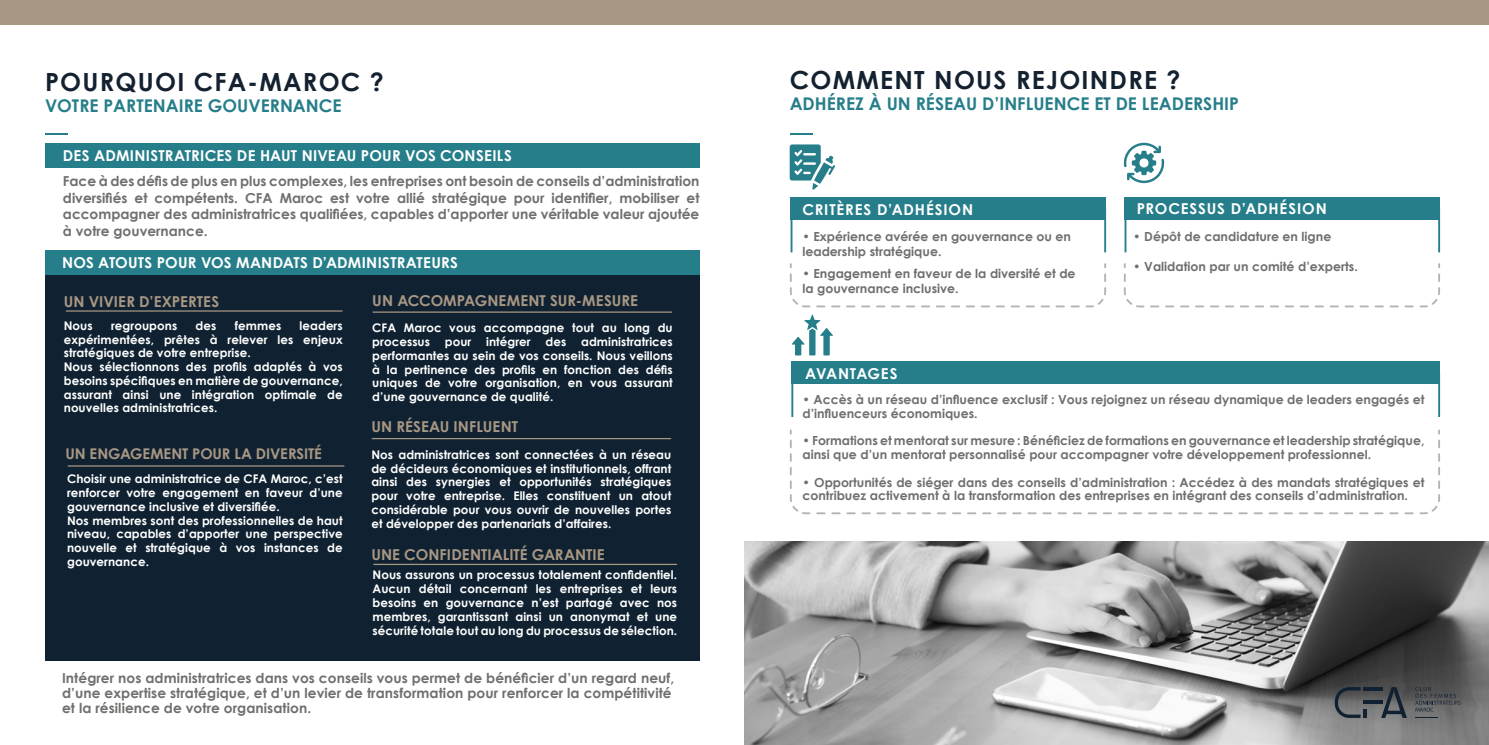
<style>
.page{position:relative;width:1489px;height:745px;background:#fff}
.page>*{position:absolute;margin:0;border:0;box-sizing:border-box;transform-origin:0 0}
.t1{font:700 25px "Century Gothic";letter-spacing:.05em;color:#142130}
.t2{font:700 17.5px "Century Gothic";color:#267e8a}
.t3{font:700 15px "Century Gothic";letter-spacing:.02em;color:#fff}
.t4{font:700 15px "Century Gothic";letter-spacing:.005em;color:#a89783}
.t5{font:700 15px "Century Gothic";letter-spacing:.055em;color:#fff}
.t6{font:700 14.75px "Century Gothic";letter-spacing:-.005em;color:#a89783}
.t7{font:700 13.75px/16.5px "Century Gothic";letter-spacing:.005em;color:#706f6e;text-align:justify}
.t8{font:700 12.5px/13.8px "Century Gothic";color:#706f6e}
.t9{font:700 11.88px/13.8px "Century Gothic";letter-spacing:.005em;color:#fff;text-align:justify}
</style>
<div class="page">
<div style="left:45px;top:262px;width:654px;height:398px;background:#102232"></div>
<div style="left:45px;top:143px;width:654px;height:24px;background:#267e8a"></div>
<div style="left:45px;top:250px;width:654px;height:24px;background:#267e8a"></div>
<hr style="left:46px;top:133px;width:22px;height:2px;background:#267e8a">
<hr style="left:66px;top:310px;width:276px;height:1px;background:#a89783">
<hr style="left:373px;top:311px;width:298px;height:1px;background:#a89783">
<hr style="left:372px;top:437px;width:298px;height:2px;background:#a89783">
<hr style="left:68px;top:465px;width:276px;height:1px;background:#a89783">
<hr style="left:374px;top:563px;width:302px;height:1px;background:#a89783">
<div style="left:0;top:0;width:1488px;height:25px;background:#a89783"></div>
<div style="left:1124px;top:197px;width:315px;height:22px;background:#267e8a"></div>
<svg style="left:1123px;top:263px;width:317px;height:45px"></svg>
<img style="left:744px;top:541px;width:744px;height:203px">
<hr style="left:790px;top:133px;width:22px;height:2px;background:#267e8a">
<svg style="left:1123px;top:142px;width:41px;height:42px"></svg>
<svg style="left:789px;top:144px;width:46px;height:45px"></svg>
<svg style="left:791px;top:314px;width:42px;height:41px"></svg>
<div style="left:790px;top:197px;width:316px;height:22px;background:#267e8a"></div>
<div style="left:791px;top:361px;width:648px;height:23px;background:#267e8a"></div>
<hr style="left:1363px;top:686px;width:19px;height:3px;background:#102131">
<hr style="left:1363px;top:700px;width:19px;height:3px;background:#102131">
<svg style="left:1334px;top:686px;width:32px;height:31px"></svg>
<svg style="left:1380px;top:686px;width:26px;height:31px"></svg>
<svg style="left:1415px;top:686px;width:45px;height:25px"></svg>
<svg style="left:1415px;top:717px;width:22px;height:1px"></svg>
<svg style="left:789px;top:263px;width:317px;height:45px"></svg>
<svg style="left:789px;top:429px;width:651px;height:86px"></svg>
<h1 class="t1" style="left:45px;top:62px;width:340px">POURQUOI CFA-MAROC ?</h1>
<h2 class="t2" style="left:45px;top:92px;width:298px">VOTRE PARTENAIRE GOUVERNANCE</h2>
<p class="t3" style="left:63px;top:144px;width:450px">DES ADMINISTRATRICES DE HAUT NIVEAU POUR VOS CONSEILS</p>
<p class="t7" style="left:63px;top:172px;width:638px">Face à des défis de plus en plus complexes, les entreprises ont besoin de conseils d’administration diversifiés et compétents. CFA Maroc est votre allié stratégique pour identifier, mobiliser et accompagner des administratrices qualifiées, capables d’apporter une véritable valeur ajoutée à votre gouvernance.</p>
<p class="t3" style="left:62px;top:251px;width:397px">NOS ATOUTS POUR VOS MANDATS D’ADMINISTRATEURS</p>
<p class="t4" style="left:64px;top:290px;width:157px">UN VIVIER D’EXPERTES</p>
<p class="t9" style="left:64px;top:318px;width:30px">Nous</p>
<p class="t9" style="left:111px;top:318px;width:68px">regroupons</p>
<p class="t9" style="left:196px;top:318px;width:22px">des</p>
<p class="t9" style="left:235px;top:318px;width:48px">femmes</p>
<p class="t9" style="left:64px;top:318px;width:280px;text-align:left;text-indent:236px">leaders expérimentées, prêtes à relever les enjeux stratégiques de votre entreprise.<br>Nous sélectionnons des profils adaptés à vos besoins spécifiques en matière de gouvernance, assurant ainsi une intégration optimale de nouvelles administratrices.</p>
<p class="t6" style="left:65px;top:442px;width:258px">UN ENGAGEMENT POUR LA DIVERSITÉ</p>
<p class="t9" style="left:67px;top:471px;width:277px;text-align:left">Choisir une administratrice de CFA Maroc, c’est renforcer votre engagement en faveur d’une gouvernance inclusive et diversifiée.<br>Nos membres sont des professionnelles de haut niveau, capables d’apporter une perspective nouvelle et stratégique à vos instances de gouvernance.</p>
<p class="t4" style="left:372px;top:289px;width:267px">UN ACCOMPAGNEMENT SUR-MESURE</p>
<p class="t9" style="left:372px;top:320px;width:302px">CFA Maroc vous accompagne tout au long du processus pour intégrer des administratrices performantes au sein de vos conseils. Nous veillons à la pertinence des profils en fonction des défis uniques de votre organisation, en vous assurant d’une gouvernance de qualité.</p>
<p class="t4" style="left:371px;top:415px;width:148px">UN RÉSEAU INFLUENT</p>
<p class="t9" style="left:371px;top:447px;width:301px">Nos administratrices sont connectées à un réseau de décideurs économiques et institutionnels, offrant ainsi des synergies et opportunités stratégiques pour votre entreprise. Elles constituent un atout considérable pour vous ouvrir de nouvelles portes et développer des partenariats d’affaires.</p>
<p class="t4" style="left:371px;top:543px;width:235px">UNE CONFIDENTIALITÉ GARANTIE</p>
<p class="t9" style="left:372px;top:567px;width:306px">Nous assurons un processus totalement confidentiel.<br>Aucun détail concernant les entreprises et leurs besoins en gouvernance n’est partagé avec nos membres, garantissant ainsi un anonymat et une sécurité totale tout au long du processus de sélection.</p>
<p class="t7" style="left:62px;top:669px;width:613px;line-height:15px;text-align:left">Intégrer nos administratrices dans vos conseils vous permet de bénéficier d’un regard neuf, d’une expertise stratégique, et d’un levier de transformation pour renforcer la compétitivité et la résilience de votre organisation.</p>
<h1 class="t1" style="left:789px;top:61px;width:392px">COMMENT NOUS REJOINDRE ?</h1>
<h2 class="t2" style="left:789px;top:90px;width:451px">ADHÉREZ À UN RÉSEAU D’INFLUENCE ET DE LEADERSHIP</h2>
<p class="t5" style="left:802px;top:198px;width:172px">CRITÈRES D’ADHÉSION</p>
<p class="t5" style="left:1136px;top:197px;width:191px">PROCESSUS D’ADHÉSION</p>
<p class="t8" style="left:802px;top:228px;width:270px;line-height:15px">• Expérience avérée en gouvernance ou en leadership stratégique.</p>
<p class="t8" style="left:802px;top:265px;width:274px;line-height:15px">• Engagement en faveur de la diversité et de la gouvernance inclusive.</p>
<p class="t3" style="left:805px;top:361px;width:94px">AVANTAGES</p>
<p class="t8" style="left:1133px;top:228px;width:200px">• Dépôt de candidature en ligne</p>
<p class="t8" style="left:1133px;top:258px;width:226px">• Validation par un comité d’experts.</p>
<p class="t8" style="left:802px;top:392px;width:623px">• Accès à un réseau d’influence exclusif : Vous rejoignez un réseau dynamique de leaders engagés et d’influenceurs économiques.</p>
<p class="t8" style="left:802px;top:433px;width:623px">• Formations et mentorat sur mesure : Bénéficiez de formations en gouvernance et leadership stratégique, ainsi que d’un mentorat personnalisé pour accompagner votre développement professionnel.</p>
<p class="t8" style="left:802px;top:474px;width:623px">• Opportunités de siéger dans des conseils d’administration : Accédez à des mandats stratégiques et contribuez activement à la transformation des entreprises en intégrant des conseils d’administration.</p>
</div>
